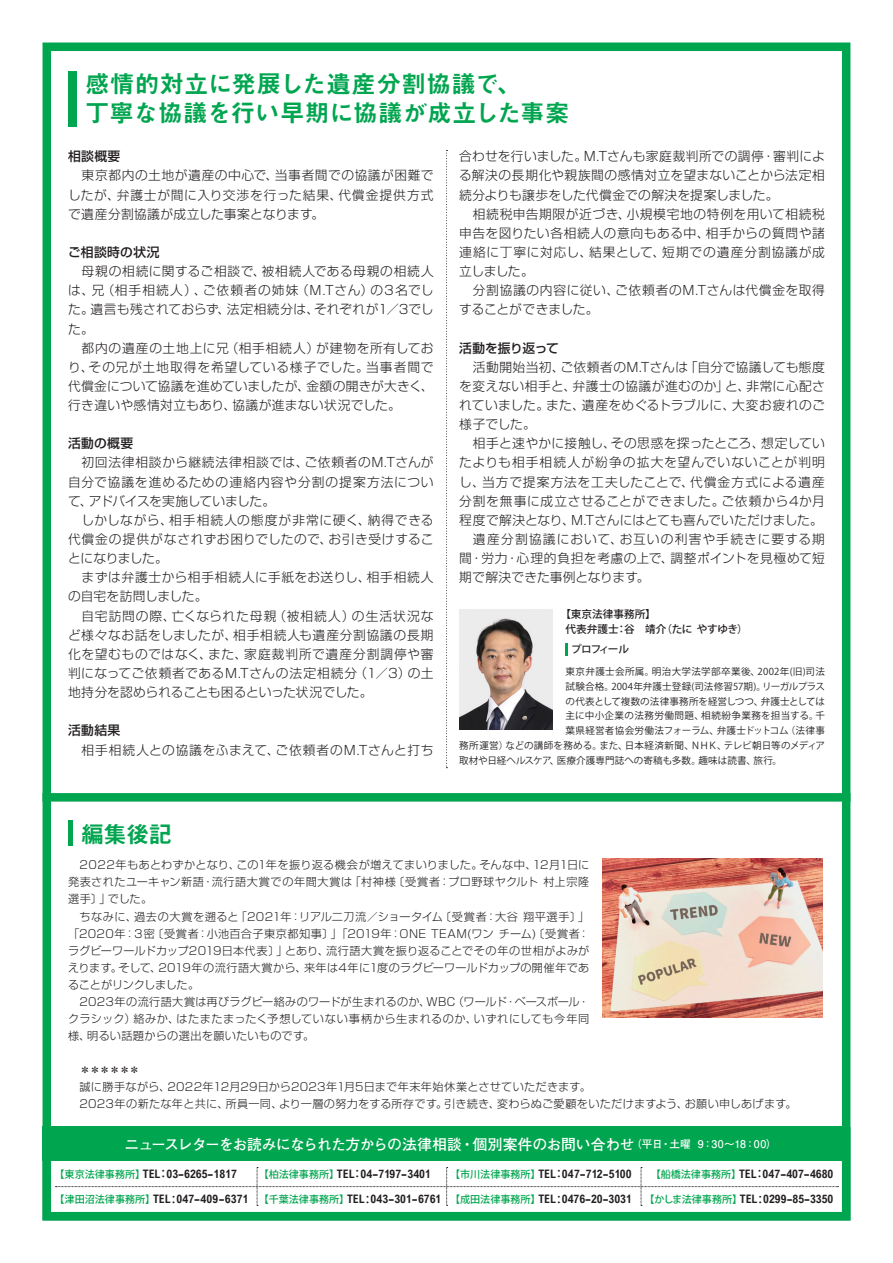
<style>
.page{position:relative;width:893px;height:1263px;background:#fff}
.page>*{position:absolute;margin:0;border:0;box-sizing:border-box;transform-origin:0 0}
.t1{font:24.45px/29.7px "Midashi Go Pro MB31";letter-spacing:.005em;color:#00a54f}
.t2{font:23.4px "Midashi Go Pr 6 N MB31";color:#00a54f}
.t3{font:700 14.85px "Futo Go B101 Pro";letter-spacing:-.045em;color:#fff}
.t4{font:300 12.75px/19.2px "Shin Go Upr";letter-spacing:.035em;color:#231f20;text-align:justify}
.t5{font:300 12.75px "Shin Go Upr";letter-spacing:.055em;color:#231f20}
.t6{font:300 12.75px "Shin Go Upr";letter-spacing:.005em;color:#231f20}
.t7{font:300 12.75px "Shin Go Upr";letter-spacing:.08em;color:#231f20}
.t8{font:300 12.75px "Shin Go Upr";letter-spacing:.085em;color:#231f20}
.t9{font:500 12.75px "Shin Go Upr";letter-spacing:.03em;color:#231f20}
.t10{font:500 12.75px "Shin Go Upr";letter-spacing:-.03em;color:#231f20}
.t11{font:700 11.7px/25.5px "Arial Nova Cond";color:#231f20}
.t12{font:300 11.1px/17px "Shin Go Upr";letter-spacing:.025em;color:#231f20;text-align:justify}
.t13{font:500 10.65px/14.9px "Koz Go Pr 6 N";color:#231f20}
.t14{font:9.6px "Koz Go Pr 6 N";letter-spacing:.015em;color:#231f20}
.t15{font:9.6px "Koz Go Pr 6 N";letter-spacing:.035em;color:#231f20}
.t16{font:9.6px "Koz Go Pr 6 N";letter-spacing:-.005em;color:#231f20}
.s1{font-size:10.65px}
.s2{font-family:"Koz Go Pro";font-weight:500;font-size:10.05px;color:#00a54f}
.s3{font-family:"Koz Go Pro";font-weight:500}
</style>
<div class="page">
<div style="left:43px;top:43px;width:807px;height:1177px;border:9px solid #00a54f"></div>
<svg style="left:446px;top:150px;width:1px;height:618px"></svg>
<div style="left:43px;top:1127px;width:807px;height:93px;border:9px solid #00a54f"></div>
<div style="left:43px;top:793px;width:807px;height:8px;background:#00a54f"></div>
<hr style="left:68px;top:821px;width:4px;height:25px;background:#00a54f">
<img style="left:602px;top:859px;width:221px;height:158px">
<svg style="left:55px;top:1167px;width:783px;height:39px"></svg>
<div style="left:68px;top:71px;width:9px;height:55px;background:#00a54f"></div>
<div style="left:43px;top:1127px;width:807px;height:34px;background:#00a54f"></div>
<img style="left:459px;top:609px;width:94px;height:121px">
<svg style="left:566px;top:643px;width:2px;height:13px"></svg>
<h1 class="t1" style="left:85px;top:66px;width:486px">感情的対立に発展した遺産分割協議で、<br>丁寧な協議を行い早期に協議が成立した事案</h1>
<p class="t9" style="left:68px;top:146px;width:54px">相談概要</p>
<p class="t4" style="left:68px;top:165px;width:367px;text-indent:14px">東京都内の土地が遺産の中心で、当事者間での協議が困難でしたが、弁護士が間に入り交渉を行った結果、代償金提供方式で遺産分割協議が成立した事案となります。</p>
<p class="t9" style="left:68px;top:242px;width:93px">ご相談時の状況</p>
<p class="t4" style="left:68px;top:260px;width:367px;text-indent:14px">母親の相続に関するご相談で、被相続人である母親の相続人は、兄（相手相続人）、ご依頼者の姉妹（M.Tさん）の3名でした。遺言も残されておらず、法定相続分は、それぞれが1／3でした。</p>
<p class="t4" style="left:68px;top:337px;width:367px;text-indent:14px">都内の遺産の土地上に兄（相手相続人）が建物を所有しており、その兄が土地取得を希望している様子でした。当事者間で代償金について協議を進めていましたが、金額の開きが大きく、行き違いや感情対立もあり、協議が進まない状況でした。</p>
<p class="t9" style="left:68px;top:433px;width:67px">活動の概要</p>
<p class="t4" style="left:68px;top:452px;width:367px;text-indent:14px">初回法律相談から継続法律相談では、ご依頼者のM.Tさんが自分で協議を進めるための連絡内容や分割の提案方法について、アドバイスを実施していました。</p>
<p class="t4" style="left:68px;top:509px;width:367px;text-indent:14px">しかしながら、相手相続人の態度が非常に硬く、納得できる代償金の提供がなされずお困りでしたので、お引き受けすることになりました。</p>
<p class="t4" style="left:68px;top:567px;width:367px;text-indent:14px">まずは弁護士から相手相続人に手紙をお送りし、相手相続人の自宅を訪問しました。</p>
<p class="t4" style="left:68px;top:605px;width:367px;text-indent:14px">自宅訪問の際、亡くなられた母親（被相続人）の生活状況など様々なお話をしましたが、相手相続人も遺産分割協議の長期化を望むものではなく、また、家庭裁判所で遺産分割調停や審判になってご依頼者であるM.Tさんの法定相続分（1／3）の土地持分を認められることも困るといった状況でした。</p>
<p class="t9" style="left:68px;top:720px;width:54px">活動結果</p>
<p class="t5" style="left:82px;top:739px;width:354px">相手相続人との協議をふまえて、ご依頼者のM.Tさんと打ち</p>
<h2 class="t2" style="left:81px;top:815px;width:93px">編集後記</h2>
<p class="t4" style="left:459px;top:146px;width:367px">合わせを行いました。M.Tさんも家庭裁判所での調停・審判による解決の長期化や親族間の感情対立を望まないことから法定相続分よりも譲歩をした代償金での解決を提案しました。</p>
<p class="t4" style="left:459px;top:203px;width:367px;text-indent:14px">相続税申告期限が近づき、小規模宅地の特例を用いて相続税申告を図りたい各相続人の意向もある中、相手からの質問や諸連絡に丁寧に対応し、結果として、短期での遺産分割協議が成立しました。</p>
<p class="t4" style="left:459px;top:280px;width:367px;text-indent:14px">分割協議の内容に従い、ご依頼者のM.Tさんは代償金を取得することができました。</p>
<p class="t10" style="left:459px;top:337px;width:101px">活動を振り返って</p>
<p class="t4" style="left:459px;top:356px;width:367px;text-indent:14px">活動開始当初、ご依頼者のM.Tさんは「自分で協議しても態度を変えない相手と、弁護士の協議が進むのか」と、非常に心配されていました。また、遺産をめぐるトラブルに、大変お疲れのご様子でした。</p>
<p class="t4" style="left:473px;top:433px;width:354px">相手と速やかに接触し、その思惑を探ったところ、想定してい</p>
<p class="t7" style="left:459px;top:452px;width:367px">たよりも相手相続人が紛争の拡大を望んでいないことが判明</p>
<p class="t5" style="left:459px;top:471px;width:367px">し、当方で提案方法を工夫したことで、代償金方式による遺産</p>
<p class="t5" style="left:459px;top:490px;width:367px">分割を無事に成立させることができました。ご依頼から4か月</p>
<p class="t6" style="left:459px;top:509px;width:365px">程度で解決となり、M.Tさんにはとても喜んでいただけました。</p>
<p class="t8" style="left:473px;top:529px;width:354px">遺産分割協議において、お互いの利害や手続きに要する期</p>
<p class="t4" style="left:459px;top:548px;width:367px">間・労力・心理的負担を考慮の上で、調整ポイントを見極めて短</p>
<p class="t6" style="left:459px;top:567px;width:192px">期で解決できた事例となります。</p>
<p class="t13" style="left:566px;top:607px;width:184px;text-indent:-5px">【東京法律事務所】<br>代表弁護士：谷　靖介（たに やすゆき）</p>
<p class="t15" style="left:566px;top:666px;width:261px">東京弁護士会所属。明治大学法学部卒業後、2002年(旧)司法</p>
<p class="t14" style="left:566px;top:681px;width:261px">試験合格。2004年弁護士登録(司法修習57期)。リーガルプラス</p>
<p class="t16" style="left:566px;top:696px;width:261px">の代表として複数の法律事務所を経営しつつ、弁護士としては</p>
<p class="t15" style="left:566px;top:710px;width:261px">主に中小企業の法務労働問題、相続紛争業務を担当する。千</p>
<p class="t14" style="left:566px;top:725px;width:261px">葉県経営者協会労働法フォーラム、弁護士ドットコム（法律事</p>
<p class="t14" style="left:459px;top:740px;width:367px">務所運営）などの講師を務める。また、日本経済新聞、ＮＨＫ、テレビ朝日等のメディア</p>
<p class="t14" style="left:459px;top:755px;width:324px">取材や日経ヘルスケア、医療介護専門誌への寄稿も多数。趣味は読書、旅行。</p>
<p class="t13" style="left:571px;top:642px;width:59px">プロフィール</p>
<p class="t12" style="left:68px;top:856px;width:523px;text-indent:11px">2022年もあとわずかとなり、この1年を振り返る機会が増えてまいりました。そんな中、12月1日に発表されたユーキャン新語・流行語大賞での年間大賞は「村神様〔受賞者：プロ野球ヤクルト 村上宗隆選手〕」でした。</p>
<p class="t12" style="left:68px;top:907px;width:523px;text-indent:11px">ちなみに、過去の大賞を遡ると「2021年：リアル二刀流／ショータイム〔受賞者：大谷 翔平選手〕」「2020年：３密〔受賞者：小池百合子東京都知事〕」「2019年：ONE TEAM(ワン チーム)〔受賞者：ラグビーワールドカップ2019日本代表〕」とあり、流行語大賞を振り返ることでその年の世相がよみがえります。そして、2019年の流行語大賞から、来年は4年に1度のラグビーワールドカップの開催年であることがリンクしました。</p>
<p class="t12" style="left:68px;top:992px;width:523px;text-indent:11px">2023年の流行語大賞は再びラグビー絡みのワードが生まれるのか、WBC（ワールド・ベースボール・クラシック）絡みか、はたまたまったく予想していない事柄から生まれるのか、いずれにしても今年同様、明るい話題からの選出を願いたいものです。</p>
<p class="t12" style="left:80px;top:1060px;width:719px;text-align:left">＊＊＊＊＊＊<br>誠に勝手ながら、2022年12月29日から2023年1月5日まで年末年始休業とさせていただきます。<br>2023年の新たな年と共に、所員一同、より一層の努力をする所存です。引き続き、変わらぬご愛顧をいただけますよう、お願い申しあげます。</p>
<p class="t3" style="left:125px;top:1132px;width:654px">ニュースレターをお読みになられた方からの法律相談・個別案件のお問い合わせ<span class="s1">（平日・土曜 9：30〜18：00）</span></p>
<p class="t11" style="left:55px;top:1161px;width:195px"><span class="s2">【東京法律事務所】</span>TEL<span class="s3">：</span>03-6265-1817<span class="s2">【津田沼法律事務所】</span>TEL<span class="s3">：</span>047-409-6371</p>
<p class="t11" style="left:450px;top:1161px;width:183px"><span class="s2">【市川法律事務所】</span>TEL<span class="s3">：</span>047-712-5100<span class="s2">【成田法律事務所】</span>TEL<span class="s3">：</span>0476-20-3031</p>
<p class="t11" style="left:259px;top:1161px;width:184px"><span class="s2">【柏法律事務所】</span>TEL<span class="s3">：</span>04-7197-3401<span class="s2">【千葉法律事務所】</span>TEL<span class="s3">：</span>043-301-6761</p>
<p class="t11" style="left:644px;top:1161px;width:190px;text-align:center"><span class="s2">【船橋法律事務所】</span>TEL<span class="s3">：</span>047-407-4680<span class="s2">【かしま法律事務所】</span>TEL<span class="s3">：</span>0299-85-3350</p>
</div>
